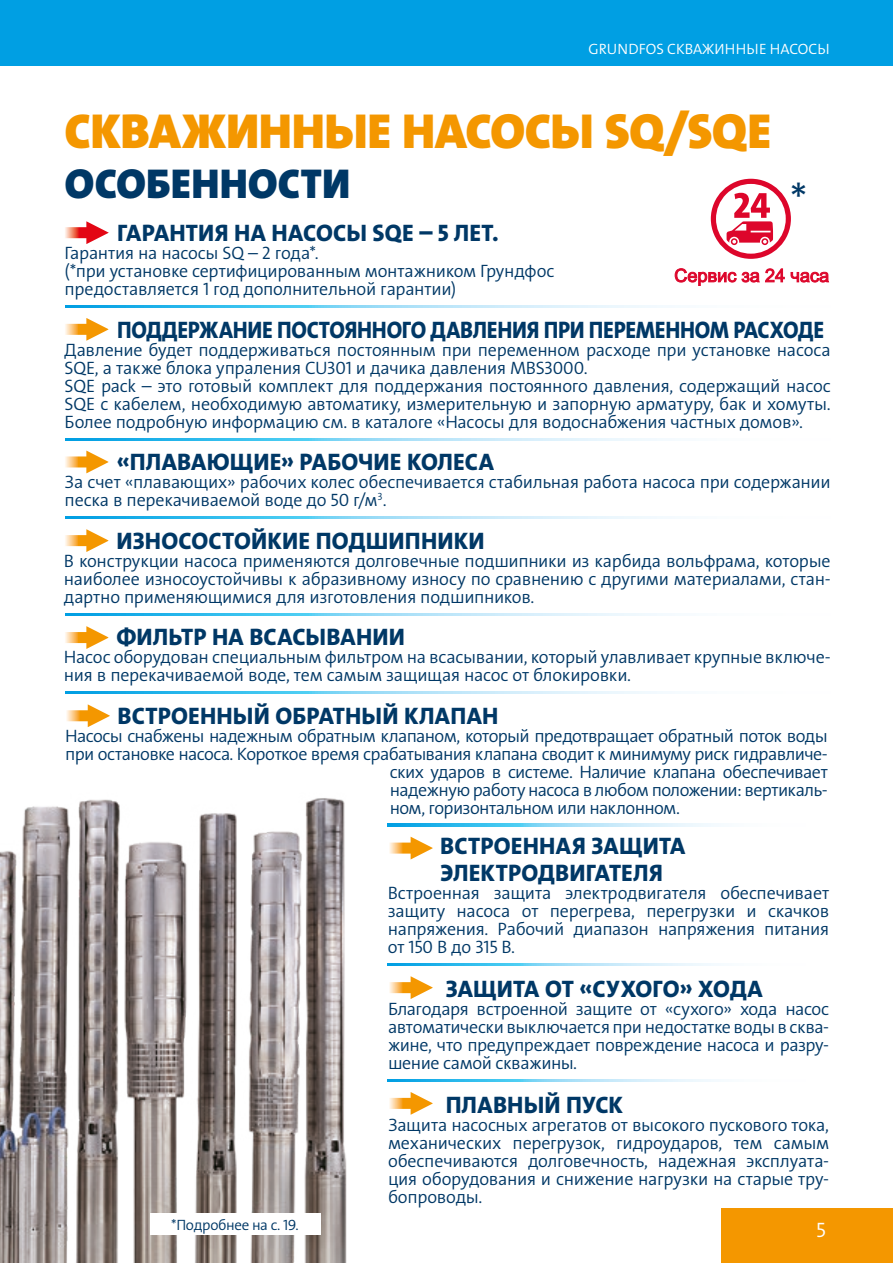
<style>
.page{position:relative;width:893px;height:1263px;background:#fff}
.page>*{position:absolute;margin:0;border:0;box-sizing:border-box;transform-origin:0 0}
.t1{font:49.5px "Grundfos The Sans V2 OT 9 BL";letter-spacing:-.01em;color:#f49700}
.t2{font:48.45px "Grundfos The Sans V2 OT 4 SL";color:#003866}
.t3{font:42px "Grundfos The Sans V2 OT 9 BL";letter-spacing:.005em;color:#003866}
.t4{font:24px/27px "Grundfos The Sans V2 OT 8 XB";letter-spacing:.005em;color:#003866}
.t5{font:24px "Grundfos The Sans V2 OT 8 XB";letter-spacing:-.015em;color:#003866;scale:.92 1}
.t6{font:21px "Grundfos The Sans V2 OT 4 SL";color:#fff}
.t7{font:18px/18px "Grundfos The Sans V2 OT 4 SL";letter-spacing:-.015em;color:#003866}
.t8{font:18px "Grundfos The Sans V2 OT 4 SL";letter-spacing:-.035em;color:#003866}
.t9{font:15px "Grundfos The Sans V2 OT 4 SL";color:#fff}
.t10{font:15px "Grundfos The Sans V2 OT 4 SL";letter-spacing:-.025em;color:#003866}
</style>
<div class="page">
<div style="left:0;top:0;width:893px;height:65px;background:#009fe3"></div>
<div style="left:721px;top:1209px;width:172px;height:54px;background:#f49700"></div>
<svg style="left:66px;top:704px;width:44px;height:23px"></svg>
<img style="left:0;top:798px;width:347px;height:465px">
<svg style="left:65px;top:517px;width:607px;height:2px"></svg>
<svg style="left:65px;top:438px;width:607px;height:2px"></svg>
<svg style="left:65px;top:305px;width:607px;height:2px"></svg>
<svg style="left:65px;top:614px;width:607px;height:2px"></svg>
<svg style="left:65px;top:692px;width:607px;height:2px"></svg>
<svg style="left:388px;top:1079px;width:331px;height:2px"></svg>
<svg style="left:388px;top:964px;width:331px;height:2px"></svg>
<svg style="left:388px;top:824px;width:331px;height:2px"></svg>
<svg style="left:65px;top:451px;width:43px;height:22px"></svg>
<svg style="left:65px;top:318px;width:43px;height:23px"></svg>
<svg style="left:65px;top:221px;width:44px;height:23px"></svg>
<svg style="left:65px;top:529px;width:43px;height:23px"></svg>
<svg style="left:65px;top:626px;width:43px;height:23px"></svg>
<svg style="left:389px;top:837px;width:44px;height:22px"></svg>
<svg style="left:389px;top:976px;width:44px;height:23px"></svg>
<svg style="left:389px;top:1092px;width:44px;height:23px"></svg>
<div style="left:150px;top:1214px;width:170px;height:21px;background:#fff"></div>
<svg style="left:675px;top:268px;width:154px;height:18px"></svg>
<svg style="left:711px;top:179px;width:80px;height:80px"></svg>
<p class="t9" style="left:588px;top:39px;width:243px">GRUNDFOS СКВАЖИННЫЕ НАСОСЫ</p>
<h1 class="t1" style="left:65px;top:99px;width:708px">СКВАЖИННЫЕ НАСОСЫ SQ/SQE</h1>
<h3 class="t3" style="left:65px;top:157px;width:287px">ОСОБЕННОСТИ</h3>
<h3 class="t4" style="left:117px;top:220px;width:383px">ГАРАНТИЯ НА НАСОСЫ SQE – 5 ЛЕТ.</h3>
<p class="t7" style="left:65px;top:244px;width:491px">Гарантия на насосы SQ – 2 года*.<br>(*при установке сертифицированным монтажником Грундфос предоставляется 1 год дополнительной гарантии)</p>
<h2 class="t2" style="left:790px;top:170px;width:19px">*</h2>
<h3 class="t5" style="left:117px;top:314px;width:770px">ПОДДЕРЖАНИЕ ПОСТОЯННОГО ДАВЛЕНИЯ ПРИ ПЕРЕМЕННОМ РАСХОДЕ</h3>
<p class="t7" style="left:65px;top:341px;width:768px">Давление будет поддерживаться постоянным при переменном расходе при установке насоса SQE, а также блока упраления CU301 и дачика давления MBS3000.<br>SQE pack – это готовый комплект для поддержания постоянного давления, содержащий насос SQE с кабелем, необходимую автоматику, измерительную и запорную арматуру, бак и хомуты.<br>Более подробную информацию см. в каталоге «Насосы для водоснабжения частных домов».</p>
<h3 class="t4" style="left:117px;top:449px;width:378px">«ПЛАВАЮЩИЕ» РАБОЧИЕ КОЛЕСА</h3>
<p class="t7" style="left:65px;top:473px;width:767px">За счет «плавающих» рабочих колес обеспечивается стабильная работа насоса при содержании песка в перекачиваемой воде до 50 г/м<sup>3</sup>.</p>
<h3 class="t4" style="left:116px;top:528px;width:370px">ИЗНОСОСТОЙКИЕ ПОДШИПНИКИ</h3>
<p class="t7" style="left:64px;top:552px;width:768px;text-align:justify">В конструкции насоса применяются долговечные подшипники из карбида вольфрама, которые наиболее износоустойчивы к абразивному износу по сравнению с другими материалами, стан&shy;дартно применяющимися для изготовления подшипников.</p>
<h3 class="t4" style="left:116px;top:624px;width:290px">ФИЛЬТР НА ВСАСЫВАНИИ</h3>
<p class="t7" style="left:64px;top:648px;width:768px">Насос оборудован специальным фильтром на всасывании, который улавливает крупные включе&shy;ния в перекачиваемой воде, тем самым защищая насос от блокировки.</p>
<h3 class="t4" style="left:118px;top:702px;width:382px">ВСТРОЕННЫЙ ОБРАТНЫЙ КЛАПАН</h3>
<p class="t8" style="left:65px;top:724px;width:764px">Насосы снабжены надежным обратным клапаном, который предотвращает обратный поток воды</p>
<p class="t8" style="left:65px;top:742px;width:764px">при остановке насоса. Короткое время срабатывания клапана сводит к минимуму риск гидравличе-</p>
<p class="t8" style="left:390px;top:760px;width:440px">ских ударов в системе. Наличие клапана обеспечивает</p>
<p class="t8" style="left:390px;top:778px;width:440px">надежную работу насоса в любом положении: вертикаль-</p>
<p class="t8" style="left:390px;top:796px;width:292px">ном, горизонтальном или наклонном.</p>
<p class="t10" style="left:171px;top:1215px;width:129px">*Подробнее на с. 19.</p>
<h3 class="t4" style="left:440px;top:833px;width:246px">ВСТРОЕННАЯ ЗАЩИТА<br>ЭЛЕКТРОДВИГАТЕЛЯ</h3>
<p class="t7" style="left:388px;top:884px;width:443px;text-align:justify">Встроенная защита электродвигателя обеспечивает защиту насоса от перегрева, перегрузки и скачков напряжения. Рабочий диапазон напряжения питания от 150 В до 315 В.</p>
<h3 class="t4" style="left:446px;top:975px;width:319px">ЗАЩИТА ОТ «СУХОГО» ХОДА</h3>
<p class="t7" style="left:388px;top:1000px;width:443px;text-align:justify">Благодаря встроенной защите от «сухого» хода насос автоматически выключается при недостатке воды в сква&shy;жине, что предупреждает повреждение насоса и разру&shy;шение самой скважины.</p>
<h3 class="t4" style="left:446px;top:1091px;width:179px">ПЛАВНЫЙ ПУСК</h3>
<p class="t7" style="left:388px;top:1116px;width:443px;text-align:justify">Защита насосных агрегатов от высокого пускового тока, механических перегрузок, гидроударов, тем самым обеспечиваются долговечность, надежная эксплуата&shy;ция оборудования и снижение нагрузки на старые тру&shy;бопроводы.</p>
<p class="t6" style="left:816px;top:1217px;width:11px">5</p>
</div>
